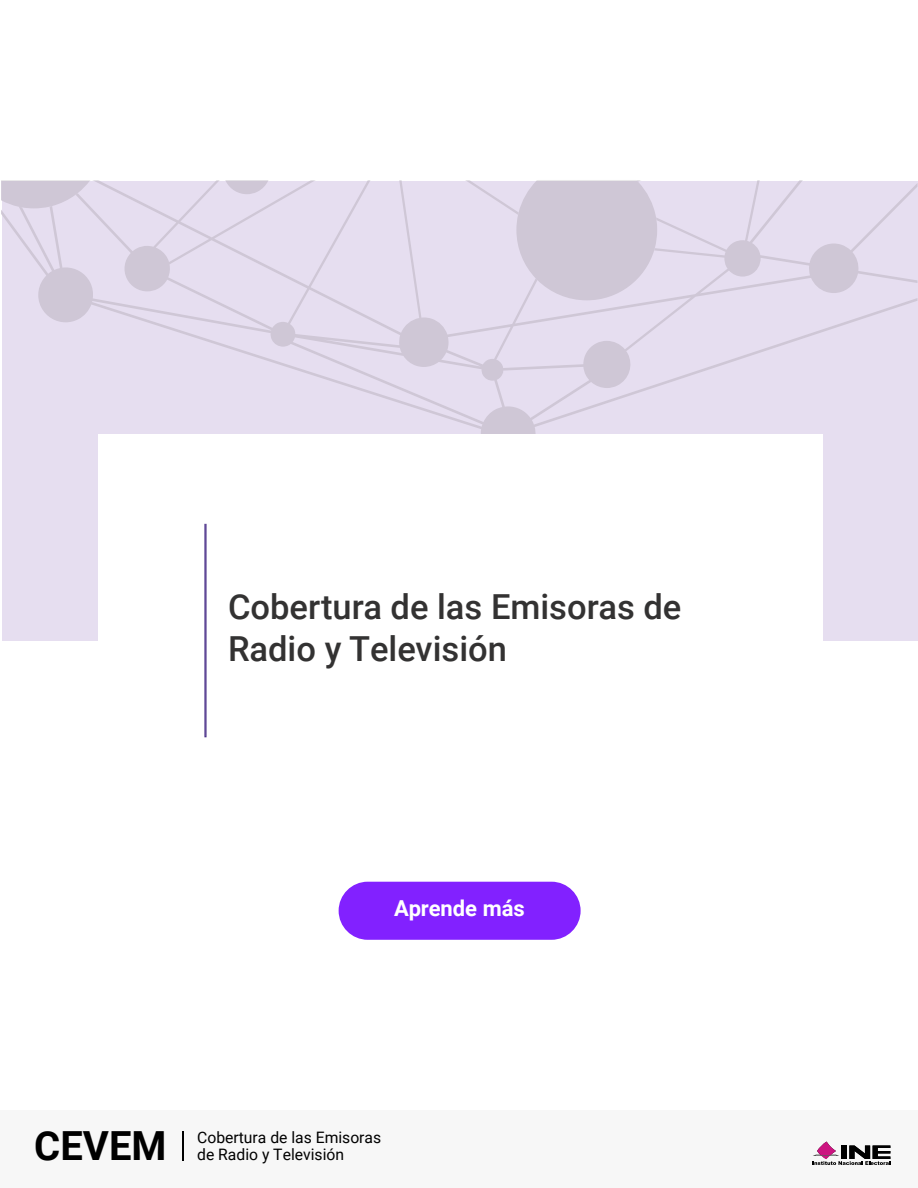
<style>
.page{position:relative;width:918px;height:1188px;background:#fff}
.page>*{position:absolute;margin:0;border:0;box-sizing:border-box;transform-origin:0 0}
.t1{font:700 40.2px "Roboto";color:#000}
.t2{font:500 34.5px/41.4px "Roboto";color:#333232}
.t3{font:700 22.05px "Roboto";color:#fff}
.t4{font:15.75px/17.4px "Roboto";color:#000}
</style>
<div class="page">
<div style="left:2px;top:181px;width:915px;height:460px;background:#e6def0"></div>
<svg style="left:39px;top:184px;width:878px;height:277px"></svg>
<svg style="left:2px;top:180px;width:801px;height:120px"></svg>
<div style="left:98px;top:434px;width:724px;height:381px;background:#fff"></div>
<div style="left:205px;top:524px;width:1px;height:213px;border:1px solid #4b3089"></div>
<div style="left:339px;top:882px;width:242px;height:58px;background:#8221ff;border-radius:29px"></div>
<div style="left:0;top:1111px;width:918px;height:77px;background:#f7f7f7"></div>
<svg style="left:812px;top:1142px;width:78px;height:23px"></svg>
<svg style="left:183px;top:1131px;width:1px;height:29px"></svg>
<p class="t2" style="left:228px;top:585px;width:455px">Cobertura de las Emisoras de<br>Radio y Televisión</p>
<p class="t3" style="left:394px;top:893px;width:132px">Aprende más</p>
<p class="t1" style="left:34px;top:1118px;width:134px">CEVEM</p>
<p class="t4" style="left:197px;top:1128px;width:186px">Cobertura de las Emisoras de Radio y Televisión</p>
</div>
